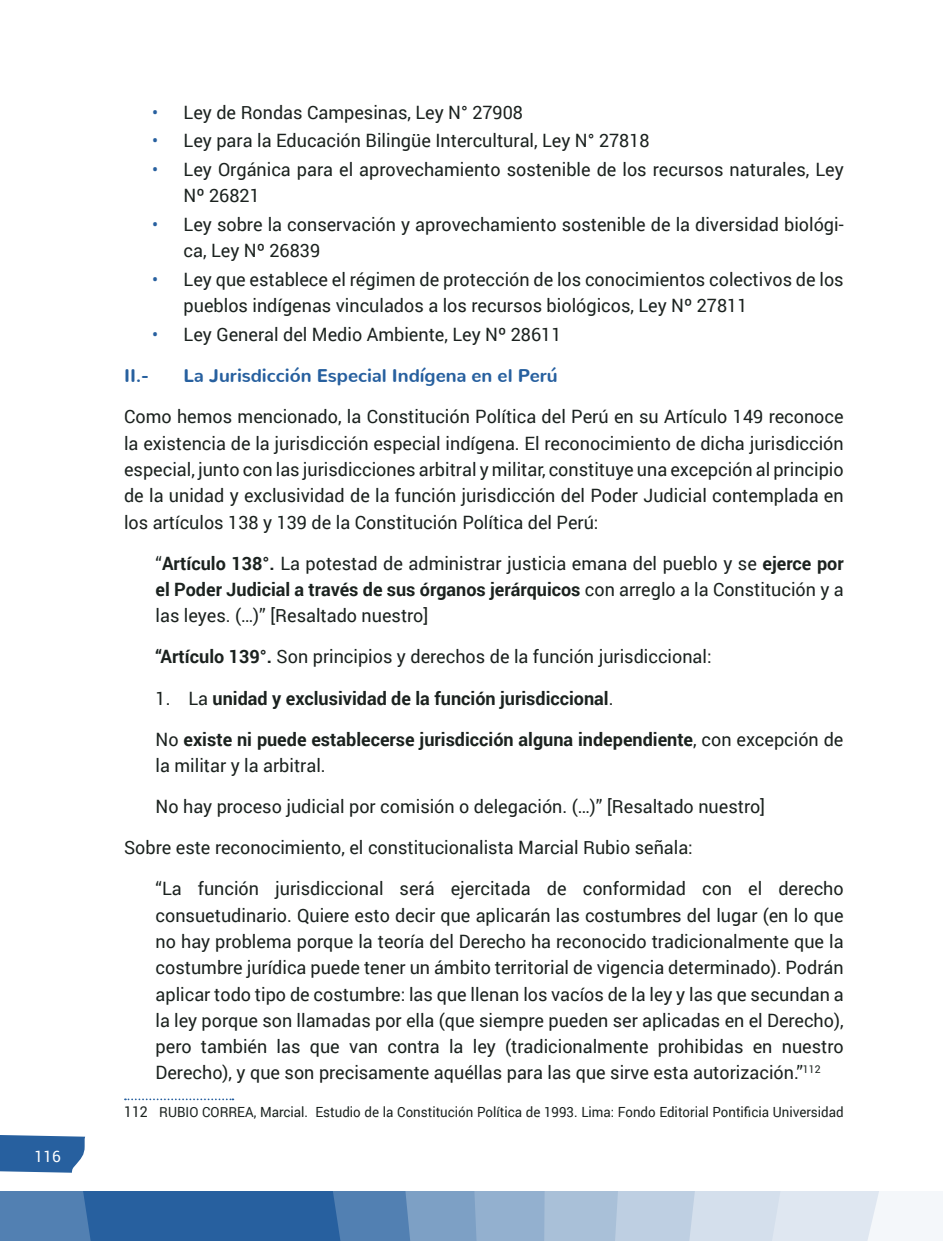
<style>
.page{position:relative;width:943px;height:1241px;background:#fff}
.page>*{position:absolute;margin:0;border:0;box-sizing:border-box;transform-origin:0 0}
.t1{font:18.38px/26.2px "Roboto";color:#1b221f}
.t2{font:700 18.38px/26.2px "Roboto";color:#1b221f}
.t3{font:800 18.38px "Nunito";color:#27609f}
.t4{font:15.75px "Roboto";color:#fff}
.t5{font:14px "Roboto";color:#1b221f;scale:.95 1}
.s1{color:#27609f}
.s2{font-weight:700}
.s3{font-weight:400}
.s4{font-size:14.88px}
</style>
<div class="page">
<svg style="left:0;top:1191px;width:943px;height:49px;background:#83a4c8"></svg>
<svg style="left:0;top:1135px;width:85px;height:37px;background:#366ba6"></svg>
<svg style="left:125px;top:1098px;width:108px;height:2px"></svg>
<p class="t4" style="left:35px;top:1144px;width:28px">116</p>
<p class="t1" style="left:152px;top:98px;width:372px"><span class="s1">•</span> Ley de Rondas Campesinas, Ley N° 27908</p>
<p class="t1" style="left:152px;top:127px;width:499px"><span class="s1">•</span> Ley para la Educación Bilingüe Intercultural, Ley N° 27818</p>
<p class="t1" style="left:184px;top:156px;width:661px;text-indent:-31px"><span class="s1">•</span> Ley Orgánica para el aprovechamiento sostenible de los recursos naturales, Ley<br>Nº 26821</p>
<p class="t1" style="left:184px;top:211px;width:661px;text-indent:-32px"><span class="s1">•</span> Ley sobre la conservación y aprovechamiento sostenible de la diversidad biológi&shy;ca, Ley Nº 26839</p>
<p class="t1" style="left:184px;top:266px;width:661px;text-indent:-31px"><span class="s1">•</span> Ley que establece el régimen de protección de los conocimientos colectivos de los pueblos indígenas vinculados a los recursos biológicos, Ley Nº 27811</p>
<p class="t1" style="left:152px;top:321px;width:411px"><span class="s1">•</span> Ley General del Medio Ambiente, Ley Nº 28611</p>
<p class="t3" style="left:124px;top:359px;width:26px">II.-</p>
<p class="t3" style="left:184px;top:359px;width:375px">La Jurisdicción Especial Indígena en el Perú</p>
<p class="t1" style="left:124px;top:403px;width:721px;text-align:justify">Como hemos mencionado, la Constitución Política del Perú en su Artículo 149 reconoce la existencia de la jurisdicción especial indígena. El reconocimiento de dicha jurisdicción especial, junto con las jurisdicciones arbitral y militar, constituye una excepción al principio de la unidad y exclusividad de la función jurisdicción del Poder Judicial contemplada en los artículos 138 y 139 de la Constitución Política del Perú:</p>
<p class="t1" style="left:156px;top:549px;width:689px;text-align:justify">“<span class="s2">Artículo 138°.</span> La potestad de administrar justicia emana del pueblo y se <span class="s2">ejerce por el Poder Judicial a través de sus órganos jerárquicos</span> con arreglo a la Constitución y a las leyes. (…)” [Resaltado nuestro]</p>
<p class="t1" style="left:156px;top:643px;width:557px"><span class="s2">“Artículo 139°.</span> Son principios y derechos de la función jurisdiccional:</p>
<p class="t2" style="left:156px;top:684px;width:459px"><span class="s3">1. La</span> unidad y exclusividad de la función jurisdiccional<span class="s3">.</span></p>
<p class="t2" style="left:156px;top:725px;width:689px"><span class="s3">No</span> existe ni puede establecerse jurisdicción alguna independiente<span class="s3">, con excepción de la militar y la arbitral.</span></p>
<p class="t1" style="left:156px;top:792px;width:611px">No hay proceso judicial por comisión o delegación. (…)” [Resaltado nuestro]</p>
<p class="t1" style="left:124px;top:833px;width:570px">Sobre este reconocimiento, el constitucionalista Marcial Rubio señala:</p>
<p class="t1" style="left:156px;top:874px;width:689px;text-align:justify">“La función jurisdiccional será ejercitada de conformidad con el derecho consuetudinario. Quiere esto decir que aplicarán las costumbres del lugar (en lo que no hay problema porque la teoría del Derecho ha reconocido tradicionalmente que la costumbre jurídica puede tener un ámbito territorial de vigencia determinado). Podrán aplicar todo tipo de costumbre: las que llenan los vacíos de la ley y las que secundan a la ley porque son llamadas por ella (que siempre pueden ser aplicadas en el Derecho), pero también las que van contra la ley (tradicionalmente prohibidas en nuestro Derecho), y que son precisamente aquéllas para las que sirve esta autorización.”<sup>112</sup></p>
<p class="t5" style="left:124px;top:1101px;width:759px"><span class="s4">112</span> RUBIO CORREA, Marcial. Estudio de la Constitución Política de 1993. Lima: Fondo Editorial Pontificia Universidad</p>
</div>
